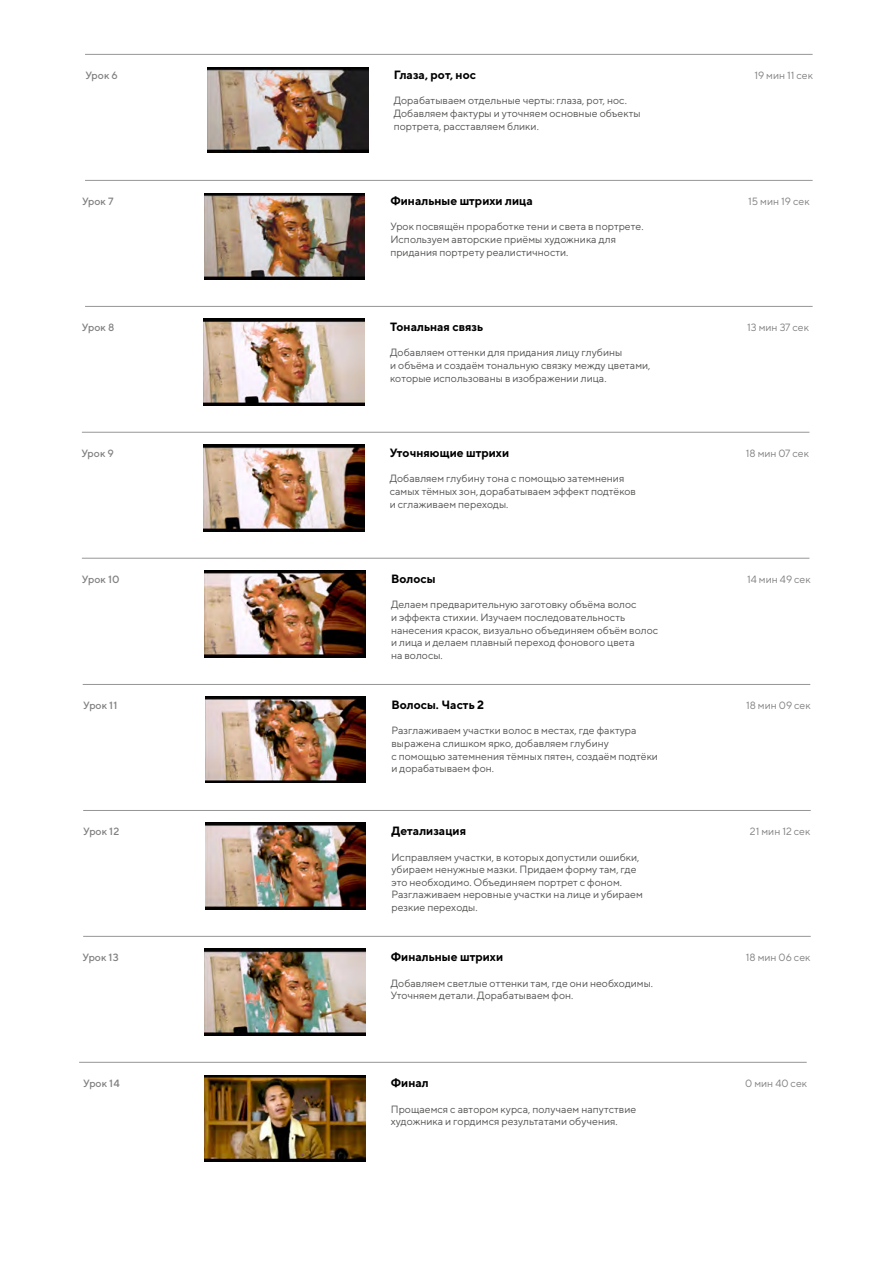
<style>
.page{position:relative;width:893px;height:1263px;background:#fff}
.page>*{position:absolute;margin:0;border:0;box-sizing:border-box;transform-origin:0 0}
.t1{font:700 12px "TT Norms";color:#000}
.t2{font:10.5px/12.6px "TT Norms";color:#525251}
.t3{font:10.5px "TT Norms";color:#818080}
.t4{font:500 10.5px "TT Norms";color:#818080}
</style>
<div class="page">
<img style="left:204px;top:193px;width:161px;height:86px">
<hr style="left:85px;top:180px;width:728px;height:1px;background:#979696">
<hr style="left:85px;top:306px;width:728px;height:1px;background:#979696">
<img style="left:204px;top:318px;width:161px;height:88px">
<img style="left:203px;top:445px;width:161px;height:86px">
<hr style="left:82px;top:558px;width:727px;height:1px;background:#979696">
<hr style="left:82px;top:432px;width:727px;height:1px;background:#979696">
<img style="left:205px;top:570px;width:160px;height:87px">
<img style="left:205px;top:697px;width:161px;height:86px">
<img style="left:205px;top:823px;width:161px;height:87px">
<hr style="left:83px;top:684px;width:727px;height:1px;background:#979696">
<hr style="left:83px;top:810px;width:728px;height:1px;background:#979696">
<hr style="left:83px;top:936px;width:728px;height:1px;background:#979696">
<img style="left:205px;top:949px;width:160px;height:86px">
<img style="left:205px;top:1075px;width:160px;height:87px">
<hr style="left:79px;top:1062px;width:728px;height:1px;background:#979696">
<img style="left:207px;top:67px;width:161px;height:85px">
<hr style="left:85px;top:54px;width:728px;height:1px;background:#979696">
<p class="t1" style="left:394px;top:67px;width:84px">Глаза, рот, нос</p>
<p class="t2" style="left:394px;top:94px;width:248px">Дорабатываем отдельные черты: глаза, рот, нос.<br>Добавляем фактуры и уточняем основные объекты портрета, расставляем блики.</p>
<p class="t4" style="left:85px;top:69px;width:34px">Урок 6</p>
<p class="t3" style="left:754px;top:69px;width:60px">19 мин 11 сек</p>
<p class="t1" style="left:390px;top:193px;width:144px">Финальные штрихи лица</p>
<p class="t2" style="left:390px;top:220px;width:255px">Урок посвящён проработке тени и света в портрете.<br>Используем авторские приёмы художника для придания портрету реалистичности.</p>
<p class="t4" style="left:82px;top:195px;width:33px">Урок 7</p>
<p class="t3" style="left:748px;top:195px;width:63px">15 мин 19 сек</p>
<p class="t4" style="left:82px;top:321px;width:34px">Урок 8</p>
<p class="t1" style="left:390px;top:319px;width:95px">Тональная связь</p>
<p class="t3" style="left:747px;top:321px;width:63px">13 мин 37 сек</p>
<p class="t2" style="left:390px;top:346px;width:262px">Добавляем оттенки для придания лицу глубины<br>и объёма и создаём тональную связку между цветами, которые использованы в изображении лица.</p>
<p class="t4" style="left:81px;top:447px;width:34px">Урок 9</p>
<p class="t1" style="left:390px;top:445px;width:121px">Уточняющие штрихи</p>
<p class="t3" style="left:746px;top:447px;width:65px">18 мин 07 сек</p>
<p class="t2" style="left:390px;top:472px;width:248px">Добавляем глубину тона с помощью затемнения самых тёмных зон, дорабатываем эффект подтёков и сглаживаем переходы.</p>
<p class="t4" style="left:82px;top:573px;width:39px">Урок 10</p>
<p class="t1" style="left:391px;top:571px;width:46px">Волосы</p>
<p class="t3" style="left:747px;top:573px;width:65px">14 мин 49 сек</p>
<p class="t2" style="left:391px;top:598px;width:269px">Делаем предварительную заготовку объёма волос<br>и эффекта стихии. Изучаем последовательность нанесения красок, визуально объединяем объём волос и лица и делаем плавный переход фонового цвета<br>на волосы.</p>
<p class="t4" style="left:83px;top:699px;width:36px">Урок 11</p>
<p class="t1" style="left:391px;top:697px;width:94px">Волосы. Часть 2</p>
<p class="t3" style="left:746px;top:699px;width:66px">18 мин 09 сек</p>
<p class="t2" style="left:391px;top:724px;width:268px">Разглаживаем участки волос в местах, где фактура выражена слишком ярко, добавляем глубину<br>с помощью затемнения тёмных пятен, создаём подтёки и дорабатываем фон.</p>
<p class="t4" style="left:83px;top:825px;width:38px">Урок 12</p>
<p class="t1" style="left:391px;top:823px;width:76px">Детализация</p>
<p class="t3" style="left:750px;top:825px;width:62px">21 мин 12 сек</p>
<p class="t2" style="left:391px;top:850px;width:253px">Исправляем участки, в которых допустили ошибки, убираем ненужные мазки. Придаем форму там, где это необходимо. Объединяем портрет с фоном.<br>Разглаживаем неровные участки на лице и убираем резкие переходы.</p>
<p class="t1" style="left:391px;top:949px;width:114px">Финальные штрихи</p>
<p class="t2" style="left:391px;top:976px;width:264px">Добавляем светлые оттенки там, где они необходимы.<br>Уточняем детали. Дорабатываем фон.</p>
<p class="t4" style="left:82px;top:951px;width:38px">Урок 13</p>
<p class="t3" style="left:746px;top:951px;width:66px">18 мин 06 сек</p>
<p class="t1" style="left:391px;top:1075px;width:39px">Финал</p>
<p class="t2" style="left:391px;top:1102px;width:247px">Прощаемся с автором курса, получаем напутствие художника и гордимся результатами обучения.</p>
<p class="t4" style="left:83px;top:1077px;width:38px">Урок 14</p>
<p class="t3" style="left:745px;top:1077px;width:63px">0 мин 40 сек</p>
</div>
